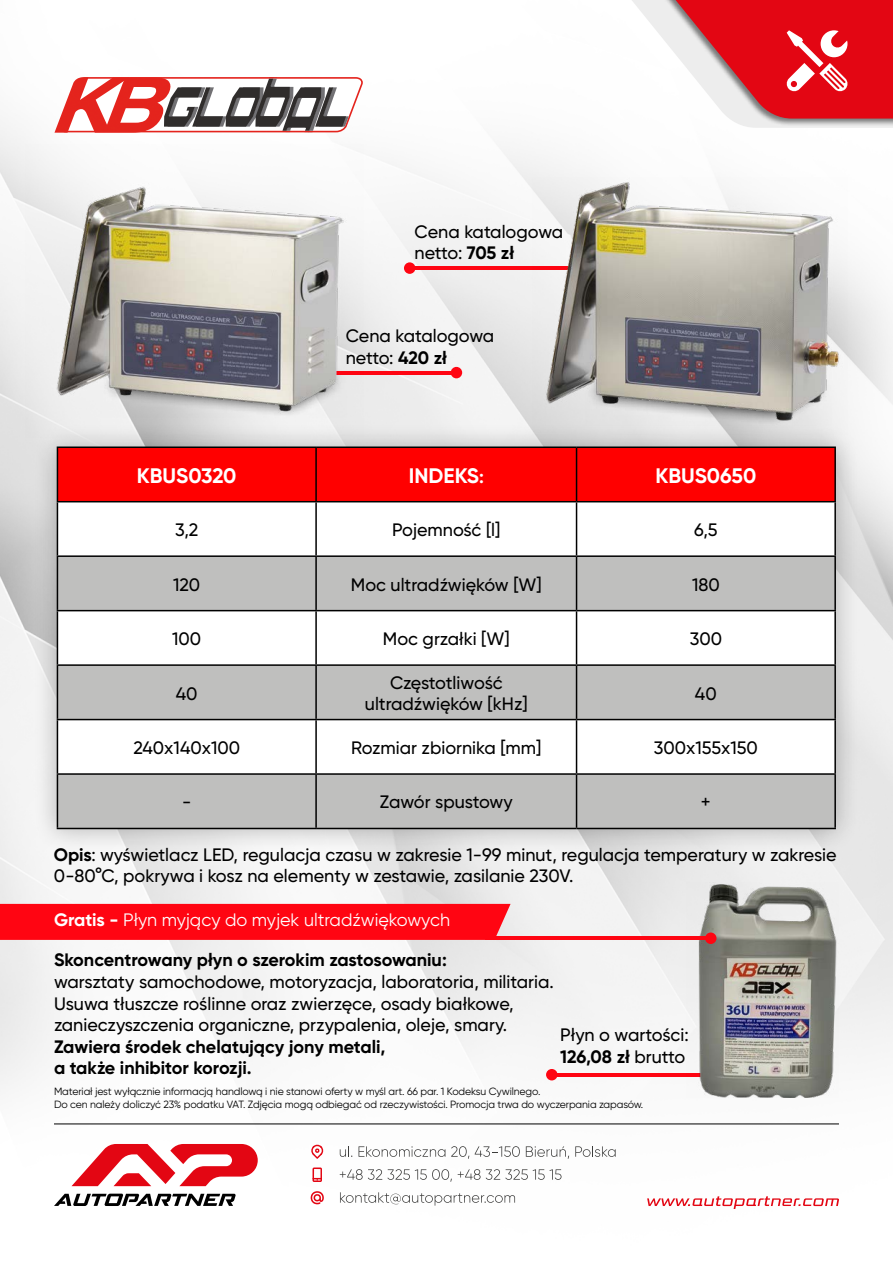
<style>
.page{position:relative;width:893px;height:1263px;background:#fff}
.page>*{position:absolute;margin:0;border:0;box-sizing:border-box;transform-origin:0 0}
.t1{font:700 21px "Gilroy";color:#fff}
.t2{font:500 18px/21.6px "Gilroy";color:#000}
.t3{font:700 18px/21.6px "Gilroy";color:#000}
.t4{font:18px "Gilroy";color:#fff}
.t5{font:10.5px/12.6px "Gilroy";letter-spacing:-.01em;color:#000}
.s1{font-weight:700}
.s2{font-size:18px}
</style>
<div class="page">
<img style="left:0;top:119px;width:893px;height:1087px">
<hr style="left:410px;top:266px;width:175px;height:4px;background:#ff0512">
<div style="left:404px;top:262px;width:11px;height:12px;background:#ff0512;border-radius:50%"></div>
<hr style="left:552px;top:1073px;width:175px;height:3px;background:#ff0512">
<div style="left:546px;top:1069px;width:11px;height:11px;background:#ff0512;border-radius:50%"></div>
<hr style="left:281px;top:371px;width:175px;height:3px;background:#ff0512">
<svg style="left:72px;top:1144px;width:186px;height:42px"></svg>
<svg style="left:54px;top:1193px;width:182px;height:13px"></svg>
<svg style="left:340px;top:1146px;width:12px;height:11px"></svg>
<svg style="left:359px;top:1146px;width:86px;height:11px"></svg>
<svg style="left:451px;top:1146px;width:18px;height:13px"></svg>
<svg style="left:475px;top:1146px;width:45px;height:11px"></svg>
<svg style="left:526px;top:1146px;width:43px;height:13px"></svg>
<svg style="left:575px;top:1146px;width:41px;height:11px"></svg>
<svg style="left:340px;top:1169px;width:112px;height:13px"></svg>
<svg style="left:458px;top:1169px;width:103px;height:11px"></svg>
<svg style="left:340px;top:1192px;width:175px;height:13px"></svg>
<svg style="left:311px;top:1144px;width:13px;height:15px"></svg>
<svg style="left:312px;top:1167px;width:10px;height:15px"></svg>
<svg style="left:311px;top:1191px;width:13px;height:13px"></svg>
<svg style="left:647px;top:1196px;width:192px;height:13px"></svg>
<hr style="left:54px;top:1123px;width:785px;height:1px;background:#000">
<svg style="left:626px;top:0;width:267px;height:129px"></svg>
<div style="left:33px;top:423px;width:827px;height:430px;background:#000;opacity:.26"></div>
<div style="left:58px;top:448px;width:776px;height:53px;background:#f00"></div>
<svg style="left:58px;top:502px;width:776px;height:53px"></svg>
<svg style="left:58px;top:557px;width:776px;height:271px;fill:#bfbfbe"></svg>
<svg style="left:58px;top:720px;width:776px;height:53px"></svg>
<hr style="left:57px;top:446px;width:259px;height:2px;background:#000">
<hr style="left:57px;top:448px;width:1px;height:53px;background:#000">
<hr style="left:316px;top:446px;width:260px;height:2px;background:#000">
<hr style="left:315px;top:448px;width:2px;height:53px;background:#000">
<hr style="left:576px;top:446px;width:260px;height:2px;background:#000">
<hr style="left:576px;top:448px;width:1px;height:53px;background:#000">
<hr style="left:834px;top:448px;width:2px;height:53px;background:#000">
<hr style="left:57px;top:501px;width:259px;height:1px;background:#000">
<hr style="left:57px;top:502px;width:1px;height:53px;background:#000">
<hr style="left:316px;top:501px;width:260px;height:1px;background:#000">
<hr style="left:315px;top:502px;width:2px;height:53px;background:#000">
<hr style="left:576px;top:501px;width:260px;height:1px;background:#000">
<hr style="left:576px;top:502px;width:1px;height:53px;background:#000">
<hr style="left:834px;top:502px;width:2px;height:53px;background:#000">
<hr style="left:57px;top:555px;width:259px;height:2px;background:#000">
<hr style="left:57px;top:557px;width:1px;height:53px;background:#000">
<hr style="left:316px;top:555px;width:260px;height:2px;background:#000">
<hr style="left:315px;top:557px;width:2px;height:53px;background:#000">
<hr style="left:576px;top:555px;width:260px;height:2px;background:#000">
<hr style="left:576px;top:557px;width:1px;height:53px;background:#000">
<hr style="left:834px;top:557px;width:2px;height:53px;background:#000">
<hr style="left:57px;top:610px;width:259px;height:1px;background:#000">
<hr style="left:57px;top:611px;width:1px;height:53px;background:#000">
<hr style="left:316px;top:610px;width:260px;height:1px;background:#000">
<hr style="left:315px;top:611px;width:2px;height:53px;background:#000">
<hr style="left:576px;top:610px;width:260px;height:1px;background:#000">
<hr style="left:576px;top:611px;width:1px;height:53px;background:#000">
<hr style="left:834px;top:611px;width:2px;height:53px;background:#000">
<hr style="left:57px;top:664px;width:259px;height:2px;background:#000">
<hr style="left:57px;top:666px;width:1px;height:53px;background:#000">
<hr style="left:316px;top:664px;width:260px;height:2px;background:#000">
<hr style="left:315px;top:666px;width:2px;height:53px;background:#000">
<hr style="left:576px;top:664px;width:260px;height:2px;background:#000">
<hr style="left:576px;top:666px;width:1px;height:53px;background:#000">
<hr style="left:834px;top:666px;width:2px;height:53px;background:#000">
<hr style="left:57px;top:719px;width:259px;height:1px;background:#000">
<hr style="left:57px;top:720px;width:1px;height:53px;background:#000">
<hr style="left:316px;top:719px;width:260px;height:1px;background:#000">
<hr style="left:315px;top:720px;width:2px;height:53px;background:#000">
<hr style="left:576px;top:719px;width:260px;height:1px;background:#000">
<hr style="left:576px;top:720px;width:1px;height:53px;background:#000">
<hr style="left:834px;top:720px;width:2px;height:53px;background:#000">
<hr style="left:316px;top:773px;width:260px;height:2px;background:#000">
<hr style="left:576px;top:773px;width:260px;height:2px;background:#000">
<hr style="left:576px;top:775px;width:1px;height:53px;background:#000">
<hr style="left:834px;top:775px;width:2px;height:53px;background:#000">
<hr style="left:316px;top:828px;width:260px;height:1px;background:#000">
<hr style="left:576px;top:828px;width:260px;height:1px;background:#000">
<hr style="left:57px;top:773px;width:259px;height:2px;background:#000">
<hr style="left:57px;top:775px;width:1px;height:53px;background:#000">
<hr style="left:315px;top:775px;width:2px;height:53px;background:#000">
<hr style="left:57px;top:828px;width:259px;height:1px;background:#000">
<img style="left:26px;top:145px;width:338px;height:292px">
<img style="left:533px;top:178px;width:314px;height:257px">
<img style="left:686px;top:882px;width:153px;height:215px">
<div style="left:451px;top:367px;width:11px;height:11px;background:#ff0512;border-radius:50%"></div>
<div style="left:0;top:904px;width:511px;height:36px;background:#ff0512"></div>
<hr style="left:485px;top:936px;width:226px;height:4px;background:#ff0512">
<div style="left:705px;top:932px;width:11px;height:12px;background:#ff0512;border-radius:50%"></div>
<img style="left:171px;top:77px;width:192px;height:55px">
<img style="left:349px;top:79px;width:13px;height:52px">
<img style="left:171px;top:79px;width:175px;height:52px">
<img style="left:54px;top:77px;width:117px;height:56px">
<p class="t2" style="left:415px;top:221px;width:150px">Cena katalogowa netto: <span class="s1">705 zł</span></p>
<p class="t2" style="left:346px;top:325px;width:150px">Cena katalogowa netto: <span class="s1">420 zł</span></p>
<p class="t1" style="left:137px;top:462px;width:101px">KBUS0320</p>
<p class="t1" style="left:409px;top:462px;width:77px">INDEKS<span class="s2">:</span></p>
<p class="t1" style="left:655px;top:462px;width:102px">KBUS0650</p>
<p class="t2" style="left:175px;top:519px;width:25px">3,2</p>
<p class="t2" style="left:392px;top:519px;width:110px">Pojemność [l]</p>
<p class="t2" style="left:694px;top:519px;width:25px">6,5</p>
<p class="t2" style="left:173px;top:573px;width:29px">120</p>
<p class="t2" style="left:351px;top:573px;width:192px">Moc ultradźwięków [W]</p>
<p class="t2" style="left:692px;top:573px;width:29px">180</p>
<p class="t2" style="left:172px;top:628px;width:31px">100</p>
<p class="t2" style="left:383px;top:628px;width:128px">Moc grzałki [W]</p>
<p class="t2" style="left:690px;top:628px;width:34px">300</p>
<p class="t2" style="left:176px;top:682px;width:23px">40</p>
<p class="t2" style="left:365px;top:671px;width:164px;text-align:center">Częstotliwość ultradźwięków [kHz]</p>
<p class="t2" style="left:695px;top:682px;width:23px">40</p>
<p class="t2" style="left:133px;top:737px;width:108px">240x140x100</p>
<p class="t2" style="left:351px;top:737px;width:192px">Rozmiar zbiornika [mm]</p>
<p class="t2" style="left:654px;top:737px;width:105px">300x155x150</p>
<p class="t2" style="left:182px;top:791px;width:11px">-</p>
<p class="t2" style="left:380px;top:791px;width:134px">Zawór spustowy</p>
<p class="t2" style="left:701px;top:791px;width:11px">+</p>
<p class="t2" style="left:54px;top:843px;width:784px"><span class="s1">Opis</span>: wyświetlacz LED, regulacja czasu w zakresie 1-99 minut, regulacja temperatury w zakresie<br>0-80°C, pokrywa i kosz na elementy w zestawie, zasilanie 230V.</p>
<p class="t4" style="left:54px;top:909px;width:398px"><span class="s1">Gratis -</span> Płyn myjący do myjek ultradźwiękowych</p>
<p class="t3" style="left:54px;top:949px;width:394px">Skoncentrowany płyn o szerokim zastosowaniu:</p>
<p class="t2" style="left:54px;top:971px;width:501px">warsztaty samochodowe, motoryzacja, laboratoria, militaria.<br>Usuwa tłuszcze roślinne oraz zwierzęce, osady białkowe, zanieczyszczenia organiczne, przypalenia, oleje, smary.</p>
<p class="t3" style="left:54px;top:1035px;width:333px">Zawiera środek chelatujący jony metali, a także inhibitor korozji.</p>
<p class="t2" style="left:560px;top:1024px;width:130px">Płyn o wartości:<br><span class="s1">126,08 zł</span> brutto</p>
<p class="t5" style="left:54px;top:1085px;width:591px">Materiał jest wyłącznie informacją handlową i nie stanowi oferty w myśl art. 66 par. 1 Kodeksu Cywilnego.<br>Do cen należy doliczyć 23% podatku VAT. Zdjęcia mogą odbiegać od rzeczywistości. Promocja trwa do wyczerpania zapasów.</p>
</div>
